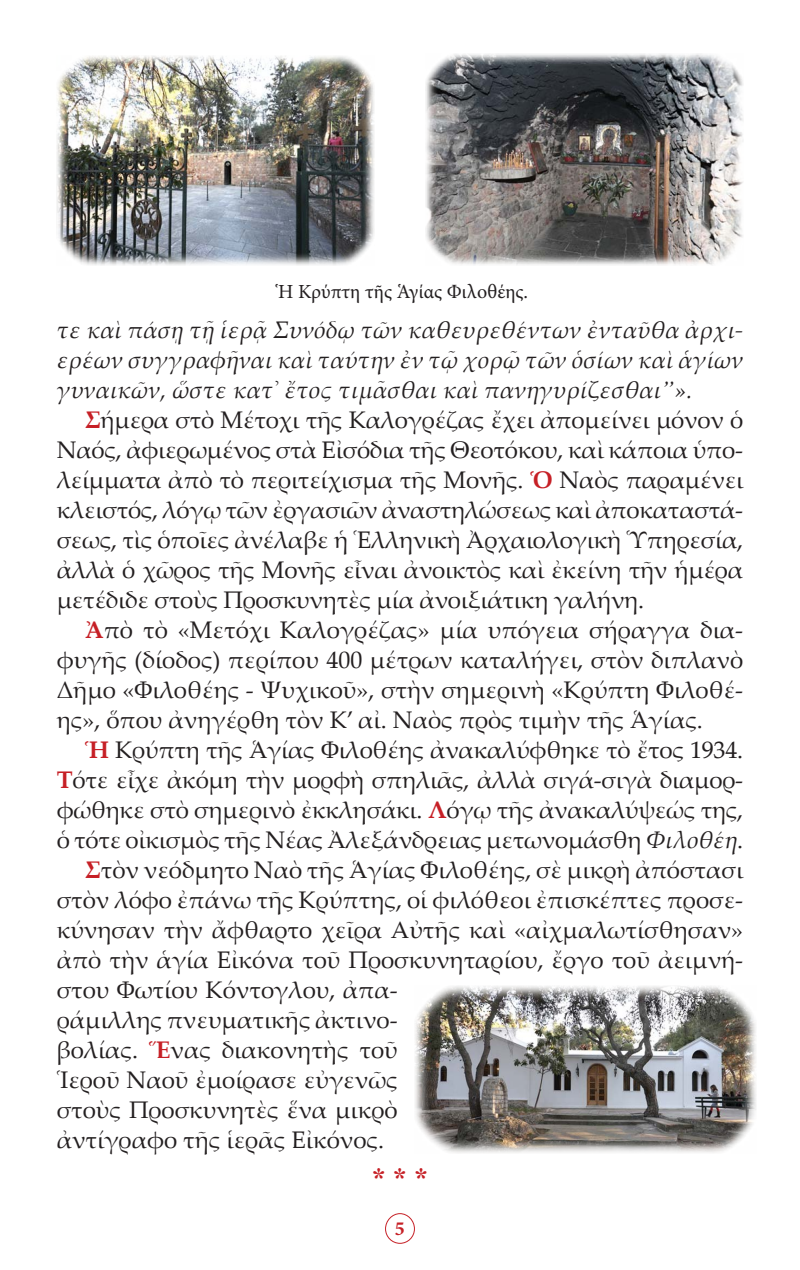
<style>
.page{position:relative;width:800px;height:1270px;background:#fff}
.page>*{position:absolute;margin:0;border:0;box-sizing:border-box;transform-origin:0 0}
.t1{font:28px "CTOS New Times Bold Test 1";color:#c62026}
.t2{font:24px/30px "Palatino Linotype";color:#231f20;text-align:justify}
.t3{font:italic 24px/30px "Palatino Linotype";color:#231f20;text-align:justify}
.t4{font:20px "Minion Pro";color:#231f20}
.t5{font:700 20px "Minion Pro";color:#c62026}
.s1{font-family:"Times New Roman"}
.s2{font-weight:700;color:#c62026}
.s3{font-style:italic}
</style>
<div class="page">
<div style="left:385px;top:1213px;width:30px;height:31px;border:1px solid #c62026;border-radius:50%"></div>
<img style="left:57px;top:56px;width:317px;height:209px">
<img style="left:425px;top:54px;width:318px;height:211px">
<img style="left:415px;top:986px;width:341px;height:167px">
<p class="t4" style="left:278px;top:279px;width:252px">Ἡ Κρύπτη τῆς Ἁγίας Φιλοθέης.</p>
<p class="t3" style="left:57px;top:314px;width:688px">τε καὶ πάσῃ τῇ ἱερᾷ Συνόδῳ τῶν καθευρεθέντων ἐνταῦθα ἀρχι&shy;ερέων συγγραφῆναι καὶ ταύτην ἐν τῷ χορῷ τῶν ὁσίων καὶ ἁγίων γυναικῶν, ὥστε κατ᾿ ἔτος τιμᾶσθαι καὶ πανηγυρίζεσθαι<span class="s1">”</span>».</p>
<p class="t2" style="left:57px;top:404px;width:688px;text-indent:28px"><span class="s2">Σ</span>ήμερα στὸ Μέτοχι τῆς Καλογρέζας ἔχει ἀπομείνει μόνον ὁ Ναός, ἀφιερωμένος στὰ Εἰσόδια τῆς Θεοτόκου, καὶ κάποια ὑπο&shy;λείμματα ἀπὸ τὸ περιτείχισμα τῆς Μονῆς. <span class="s2">Ὁ</span> Ναὸς παραμένει κλειστός, λόγῳ τῶν ἐργασιῶν ἀναστηλώσεως καὶ ἀποκαταστά&shy;σεως, τὶς ὁποῖες ἀνέλαβε ἡ Ἑλληνικὴ Ἀρχαιολογικὴ Ὑπηρεσία, ἀλλὰ ὁ χῶρος τῆς Μονῆς εἶναι ἀνοικτὸς καὶ ἐκείνη τῆν ἡμέρα μετέδιδε στοὺς Προσκυνητὲς μία ἀνοιξιάτικη γαλήνη.</p>
<p class="t2" style="left:57px;top:614px;width:688px;text-indent:28px"><span class="s2">Ἀ</span>πὸ τὸ «Μετόχι Καλογρέζας» μία υπόγεια σήραγγα δια&shy;φυγῆς (δίοδος) περίπου 400 μέτρων καταλήγει, στὸν διπλανὸ Δῆμο «Φιλοθέης - Ψυχικοῦ», στὴν σημερινὴ «Κρύπτη Φιλοθέ&shy;ης», ὅπου ἀνηγέρθη τὸν Κ’ αἰ. Ναὸς πρὸς τιμὴν τῆς Ἁγίας.</p>
<p class="t2" style="left:57px;top:734px;width:688px;text-indent:28px"><span class="s2">Ἡ</span> Κρύπτη τῆς Ἁγίας Φιλοθέης ἀνακαλύφθηκε τὸ ἔτος 1934.<br><span class="s2">Τ</span>ότε εἶχε ἀκόμη τὴν μορφὴ σπηλιᾶς, ἀλλὰ σιγά-σιγὰ διαμορ&shy;φώθηκε στὸ σημερινὸ ἐκκλησάκι. <span class="s2">Λ</span>όγῳ τῆς ἀνακαλύψεώς της, ὁ τότε οἰκισμὸς τῆς Νέας Ἀλεξάνδρειας μετωνομάσθη <span class="s3">Φιλοθέη</span>.</p>
<p class="t2" style="left:57px;top:854px;width:688px;text-align:left;text-indent:28px"><span class="s2">Σ</span>τὸν νεόδμητο Ναὸ τῆς Ἁγίας Φιλοθέης, σὲ μικρὴ ἀπόστασι στὸν λόφο ἐπάνω τῆς Κρύπτης, οἱ φιλόθεοι ἐπισκέπτες προσε&shy;κύνησαν τὴν ἄφθαρτο χεῖρα Αὐτῆς καὶ «αἰχμαλωτίσθησαν» ἀπὸ τὴν ἁγία Εἰκόνα τοῦ Προσκυνηταρίου, ἔργο τοῦ ἀειμνή&shy;στου Φωτίου Κόντογλου, ἀπα-<br>ράμιλλης πνευματικῆς ἀκτινο-<br>βολίας. <span class="s2">Ἕ</span>νας διακονητὴς τοῦ<br>Ἱεροῦ Ναοῦ ἐμοίρασε εὐγενῶς<br>στοὺς Προσκυνητὲς ἕνα μικρὸ<br>ἀντίγραφο τῆς ἱερᾶς Εἰκόνος.</p>
<p class="t1" style="left:372px;top:1162px;width:57px">* * *</p>
<p class="t5" style="left:395px;top:1215px;width:11px">5</p>
</div>
